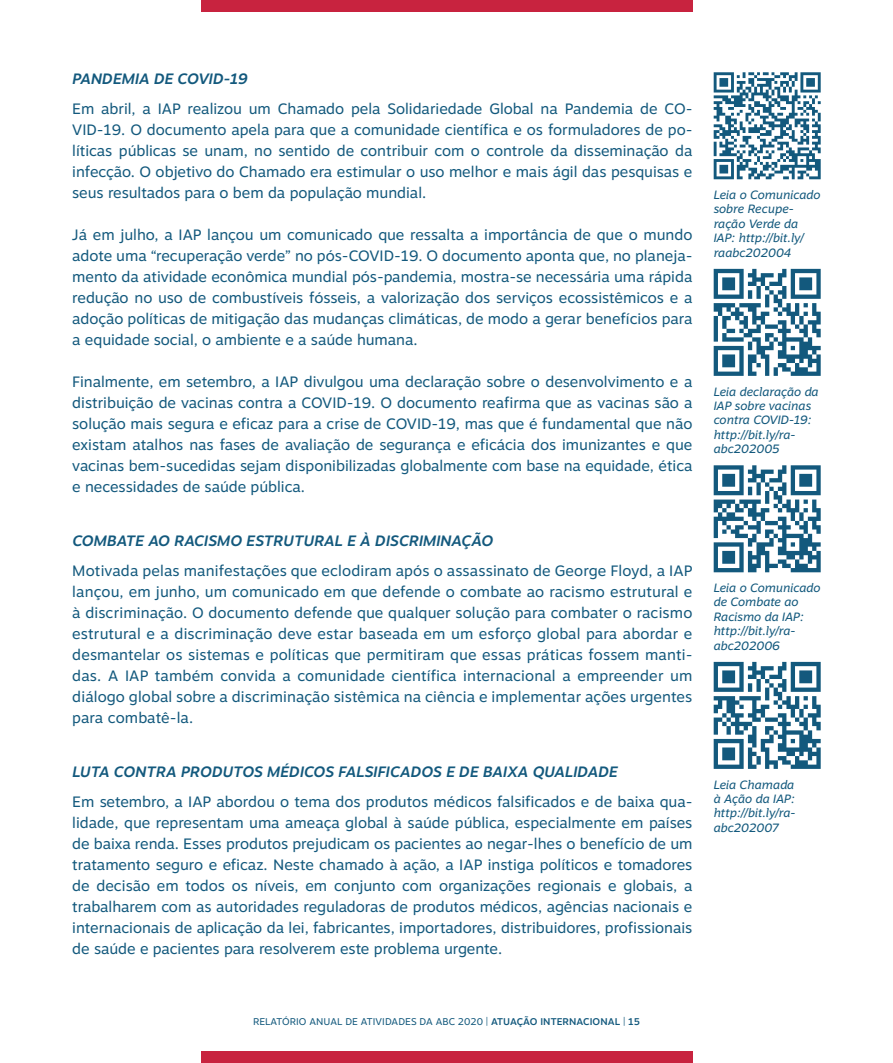
<style>
.page{position:relative;width:893px;height:1063px;background:#fff}
.page>*{position:absolute;margin:0;border:0;box-sizing:border-box;transform-origin:0 0}
.Text_corrido{font:15px/21px "Motiva Sans";color:#13597d;text-align:justify}
.t1{font:italic 500 15px "Motiva Sans";letter-spacing:.01em;color:#13597d}
.Text_corrido-2{font:italic 12px/14.4px "Motiva Sans";color:#13597d}
.t2{font:9.75px "Motiva Sans";letter-spacing:.01em;color:#13597d}
.s1{font-weight:500}
</style>
<div class="page">
<div style="left:201px;top:1051px;width:491px;height:12px;background:#c8233f"></div>
<div style="left:201px;top:0;width:491px;height:12px;background:#c8233f"></div>
<svg style="left:714px;top:269px;width:107px;height:107px"></svg>
<svg style="left:714px;top:465px;width:107px;height:107px"></svg>
<svg style="left:714px;top:662px;width:107px;height:107px"></svg>
<svg style="left:714px;top:72px;width:107px;height:107px"></svg>
<p class="t1" style="left:72px;top:67px;width:177px">PANDEMIA DE COVID-19</p>
<p class="Text_corrido" style="left:72px;top:98px;width:622px">Em abril, a IAP realizou um Chamado pela Solidariedade Global na Pandemia de CO-VID-19. O documento apela para que a comunidade científica e os formuladores de po&shy;líticas públicas se unam, no sentido de contribuir com o controle da disseminação da infecção. O objetivo do Chamado era estimular o uso melhor e mais ágil das pesquisas e seus resultados para o bem da população mundial.</p>
<p class="Text_corrido" style="left:72px;top:224px;width:622px">Já em julho, a IAP lançou um comunicado que ressalta a importância de que o mundo adote uma “recuperação verde” no pós-COVID-19. O documento aponta que, no planeja&shy;mento da atividade econômica mundial pós-pandemia, mostra-se necessária uma rápida redução no uso de combustíveis fósseis, a valorização dos serviços ecossistêmicos e a adoção políticas de mitigação das mudanças climáticas, de modo a gerar benefícios para a equidade social, o ambiente e a saúde humana.</p>
<p class="Text_corrido" style="left:72px;top:371px;width:622px">Finalmente, em setembro, a IAP divulgou uma declaração sobre o desenvolvimento e a distribuição de vacinas contra a COVID-19. O documento reafirma que as vacinas são a solução mais segura e eficaz para a crise de COVID-19, mas que é fundamental que não existam atalhos nas fases de avaliação de segurança e eficácia dos imunizantes e que vacinas bem-sucedidas sejam disponibilizadas globalmente com base na equidade, ética e necessidades de saúde pública.</p>
<p class="Text_corrido-2" style="left:714px;top:384px;width:107px">Leia declaração da<br>IAP sobre vacinas contra COVID-19: http://bit.ly/ra&shy;abc202005</p>
<p class="Text_corrido-2" style="left:714px;top:187px;width:108px">Leia o Comunicado sobre Recupe&shy;ração Verde da<br>IAP: http://bit.ly/ raabc202004</p>
<p class="t1" style="left:72px;top:529px;width:422px">COMBATE AO RACISMO ESTRUTURAL E À DISCRIMINAÇÃO</p>
<p class="Text_corrido" style="left:72px;top:560px;width:622px">Motivada pelas manifestações que eclodiram após o assassinato de George Floyd, a IAP lançou, em junho, um comunicado em que defende o combate ao racismo estrutural e à discriminação. O documento defende que qualquer solução para combater o racismo estrutural e a discriminação deve estar baseada em um esforço global para abordar e desmantelar os sistemas e políticas que permitiram que essas práticas fossem manti&shy;das. A IAP também convida a comunidade científica internacional a empreender um diálogo global sobre a discriminação sistêmica na ciência e implementar ações urgentes para combatê-la.</p>
<p class="t1" style="left:72px;top:760px;width:547px">LUTA CONTRA PRODUTOS MÉDICOS FALSIFICADOS E DE BAIXA QUALIDADE</p>
<p class="Text_corrido" style="left:72px;top:791px;width:622px">Em setembro, a IAP abordou o tema dos produtos médicos falsificados e de baixa qua&shy;lidade, que representam uma ameaça global à saúde pública, especialmente em países de baixa renda. Esses produtos prejudicam os pacientes ao negar-lhes o benefício de um tratamento seguro e eficaz. Neste chamado à ação, a IAP instiga políticos e tomadores de decisão em todos os níveis, em conjunto com organizações regionais e globais, a trabalharem com as autoridades reguladoras de produtos médicos, agências nacionais e internacionais de aplicação da lei, fabricantes, importadores, distribuidores, profissionais de saúde e pacientes para resolverem este problema urgente.</p>
<p class="Text_corrido-2" style="left:714px;top:580px;width:108px">Leia o Comunicado de Combate ao<br>Racismo da IAP: http://bit.ly/ra&shy;abc202006</p>
<p class="Text_corrido-2" style="left:714px;top:777px;width:83px;text-align:justify">Leia Chamada à Ação da IAP: http://bit.ly/ra&shy;abc202007</p>
<p class="t2" style="left:253px;top:1014px;width:388px">RELATÓRIO ANUAL DE ATIVIDADES DA ABC 2020 | <span class="s1">ATUAÇÃO INTERNACIONAL</span> | <span class="s1">15</span></p>
</div>
